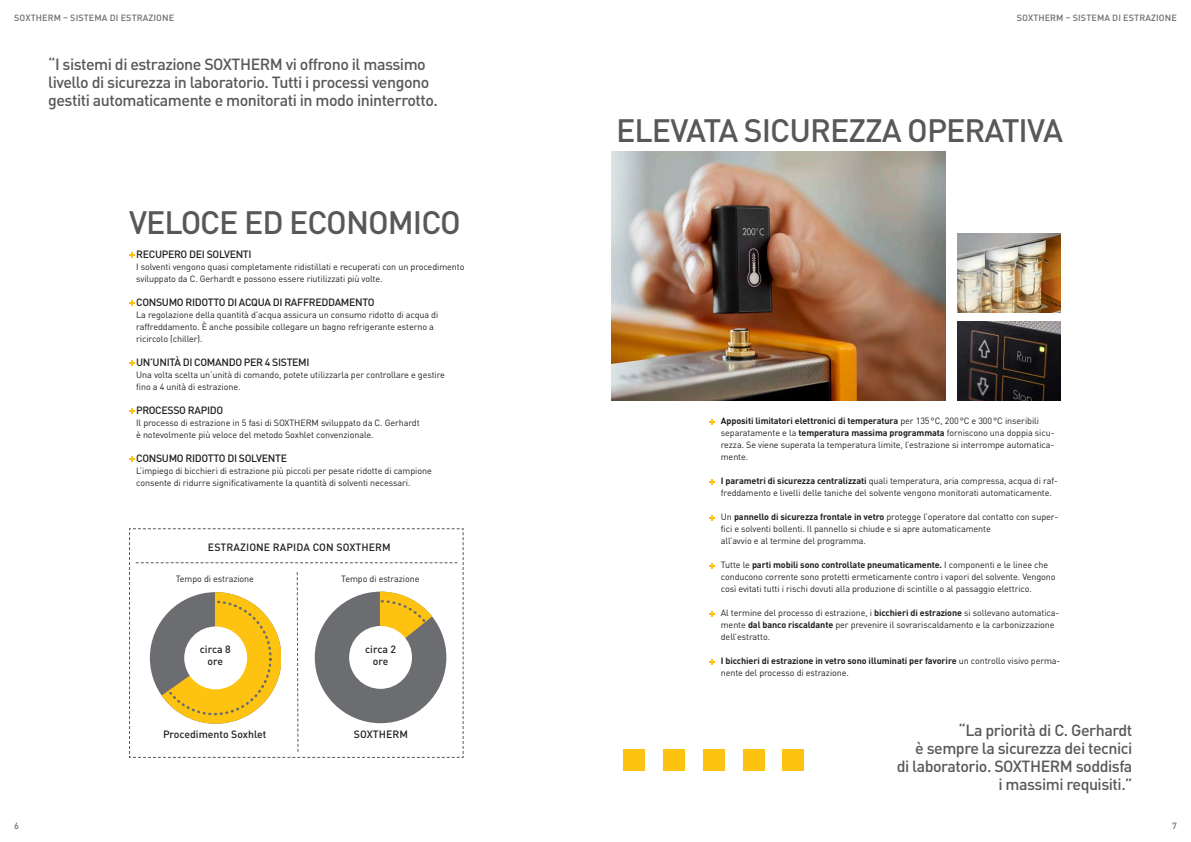
<style>
.page{position:relative;width:1191px;height:842px;background:#fff}
.page>*{position:absolute;margin:0;border:0;box-sizing:border-box;transform-origin:0 0}
.Headline_normal{font:500 32px "DINOT";letter-spacing:-.03em;color:#57585a}
.Hervorgehoben{font:500 16px/18px "DINOT";letter-spacing:-.03em;color:#57585a}
.Fließtext{font:500 10.5px "DINOT";letter-spacing:-.03em;color:#231f20}
.Headline_klein{font:500 10.5px/12px "DINOT";color:#231f20;text-align:center}
.Fließtext-2{font:9px/12px "DINOT";letter-spacing:-.01em;color:#231f20}
.Fließtext-3{font:700 9px/12px "DINOT";letter-spacing:-.01em;color:#231f20}
.t1{font:500 9px "DINOT";letter-spacing:.01em;color:#6c6d70}
.s1{font-weight:700}
.s2{font-weight:400}
</style>
<div class="page">
<div style="left:624px;top:750px;width:21px;height:21px;background:#fec210"></div>
<div style="left:663px;top:750px;width:22px;height:21px;background:#fec210"></div>
<div style="left:703px;top:750px;width:21px;height:21px;background:#fec210"></div>
<div style="left:743px;top:750px;width:21px;height:21px;background:#fec210"></div>
<div style="left:782px;top:750px;width:22px;height:21px;background:#fec210"></div>
<img style="left:611px;top:151px;width:334px;height:249px">
<img style="left:957px;top:321px;width:104px;height:80px">
<img style="left:957px;top:233px;width:104px;height:80px">
<svg style="left:129px;top:252px;width:5px;height:5px"></svg>
<svg style="left:129px;top:300px;width:5px;height:5px"></svg>
<svg style="left:129px;top:360px;width:5px;height:5px"></svg>
<svg style="left:129px;top:408px;width:5px;height:5px"></svg>
<svg style="left:129px;top:456px;width:5px;height:5px"></svg>
<svg style="left:129px;top:528px;width:334px;height:230px"></svg>
<svg style="left:709px;top:419px;width:6px;height:5px"></svg>
<svg style="left:709px;top:479px;width:6px;height:5px"></svg>
<svg style="left:709px;top:515px;width:6px;height:5px"></svg>
<svg style="left:709px;top:563px;width:6px;height:5px"></svg>
<svg style="left:709px;top:611px;width:6px;height:5px"></svg>
<svg style="left:709px;top:659px;width:6px;height:5px"></svg>
<p class="t1" style="left:14px;top:12px;width:161px">SOXTHERM – SISTEMA DI ESTRAZIONE</p>
<p class="t1" style="left:1016px;top:12px;width:161px">SOXTHERM – SISTEMA DI ESTRAZIONE</p>
<p class="Hervorgehoben" style="left:48px;top:55px;width:391px">“I sistemi di estrazione SOXTHERM vi offrono il massimo livello di sicurezza in laboratorio. Tutti i processi vengono gestiti automaticamente e monitorati in modo ininterrotto.</p>
<p class="Headline_normal" style="left:129px;top:202px;width:333px">VELOCE ED ECONOMICO</p>
<p class="Fließtext" style="left:136px;top:247px;width:117px">RECUPERO DEI SOLVENTI</p>
<p class="Fließtext-2" style="left:136px;top:260px;width:330px">I solventi vengono quasi completamente ridistillati e recuperati con un procedimento sviluppato da C. Gerhardt e possono essere riutilizzati più volte.</p>
<p class="Fließtext" style="left:136px;top:295px;width:240px">CONSUMO RIDOTTO DI ACQUA DI RAFFREDDAMENTO</p>
<p class="Fließtext-2" style="left:136px;top:308px;width:304px">La regolazione della quantità d’acqua assicura un consumo ridotto di acqua di raffreddamento. È anche possibile collegare un bagno refrigerante esterno a ricircolo (chiller).</p>
<p class="Fließtext" style="left:136px;top:355px;width:175px">UN’UNITÀ DI COMANDO PER 4 SISTEMI</p>
<p class="Fließtext-2" style="left:136px;top:368px;width:310px">Una volta scelta un’unità di comando, potete utilizzarla per controllare e gestire fino a 4 unità di estrazione.</p>
<p class="Fließtext" style="left:136px;top:403px;width:89px">PROCESSO RAPIDO</p>
<p class="Fließtext-2" style="left:136px;top:416px;width:285px">Il processo di estrazione in 5 fasi di SOXTHERM sviluppato da C. Gerhardt è notevolmente più veloce del metodo Soxhlet convenzionale.</p>
<p class="Fließtext" style="left:136px;top:451px;width:152px">CONSUMO RIDOTTO DI SOLVENTE</p>
<p class="Fließtext-2" style="left:136px;top:464px;width:297px">L’impiego di bicchieri di estrazione più piccoli per pesate ridotte di campione consente di ridurre significativamente la quantità di solventi necessari.</p>
<p class="Headline_klein" style="left:208px;top:541px;width:184px">ESTRAZIONE RAPIDA CON SOXTHERM</p>
<p class="Fließtext-2" style="left:176px;top:572px;width:80px">Tempo di estrazione</p>
<p class="Fließtext-2" style="left:341px;top:572px;width:80px">Tempo di estrazione</p>
<p class="Headline_klein" style="left:200px;top:642px;width:32px">circa 8 ore</p>
<p class="Headline_klein" style="left:365px;top:642px;width:32px">circa 2 ore</p>
<p class="Headline_klein" style="left:163px;top:728px;width:105px">Procedimento Soxhlet</p>
<p class="Headline_klein" style="left:354px;top:728px;width:56px">SOXTHERM</p>
<p class="Headline_normal" style="left:616px;top:110px;width:448px">ELEVATA SICUREZZA OPERATIVA</p>
<p class="Fließtext-2" style="left:721px;top:415px;width:335px"><span class="s1">Appositi limitatori elettronici di temperatura</span> per 135°C, 200°C e 300°C inseribili separatamente e la <span class="s1">temperatura massima programmata</span> forniscono una doppia sicu&shy;rezza. Se viene superata la temperatura limite, l’estrazione si interrompe automatica&shy;mente.</p>
<p class="Fließtext-2" style="left:721px;top:475px;width:338px"><span class="s1">I parametri di sicurezza centralizzati</span> quali temperatura, aria compressa, acqua di raf&shy;freddamento e livelli delle taniche del solvente vengono monitorati automaticamente.</p>
<p class="Fließtext-2" style="left:721px;top:511px;width:339px">Un <span class="s1">pannello di sicurezza frontale in vetro</span> protegge l’operatore dal contatto con super&shy;fici e solventi bollenti. Il pannello si chiude e si apre automaticamente<br>all’avvio e al termine del programma.</p>
<p class="Fließtext-2" style="left:721px;top:559px;width:336px">Tutte le <span class="s1">parti mobili sono controllate pneumaticamente.</span> I componenti e le linee che conducono corrente sono protetti ermeticamente contro i vapori del solvente. Vengono così evitati tutti i rischi dovuti alla produzione di scintille o al passaggio elettrico.</p>
<p class="Fließtext-2" style="left:721px;top:607px;width:340px">Al termine del processo di estrazione, i <span class="s1">bicchieri di estrazione</span> si sollevano automatica&shy;mente <span class="s1">dal banco riscaldante</span> per prevenire il sovrariscaldamento e la carbonizzazione dell’estratto.</p>
<p class="Fließtext-3" style="left:721px;top:655px;width:341px">I bicchieri di estrazione in vetro sono illuminati per favorire <span class="s2">un controllo visivo perma&shy;nente del processo di estrazione.</span></p>
<p class="Hervorgehoben" style="left:958px;top:721px;width:175px">“La priorità di C. Gerhardt</p>
<p class="Hervorgehoben" style="left:896px;top:739px;width:237px;text-align:right">è sempre la sicurezza dei tecnici<br>di laboratorio. SOXTHERM soddisfa i massimi requisiti.”</p>
<p class="t1" style="left:14px;top:820px;width:6px">6</p>
<p class="t1" style="left:1172px;top:820px;width:6px">7</p>
</div>
